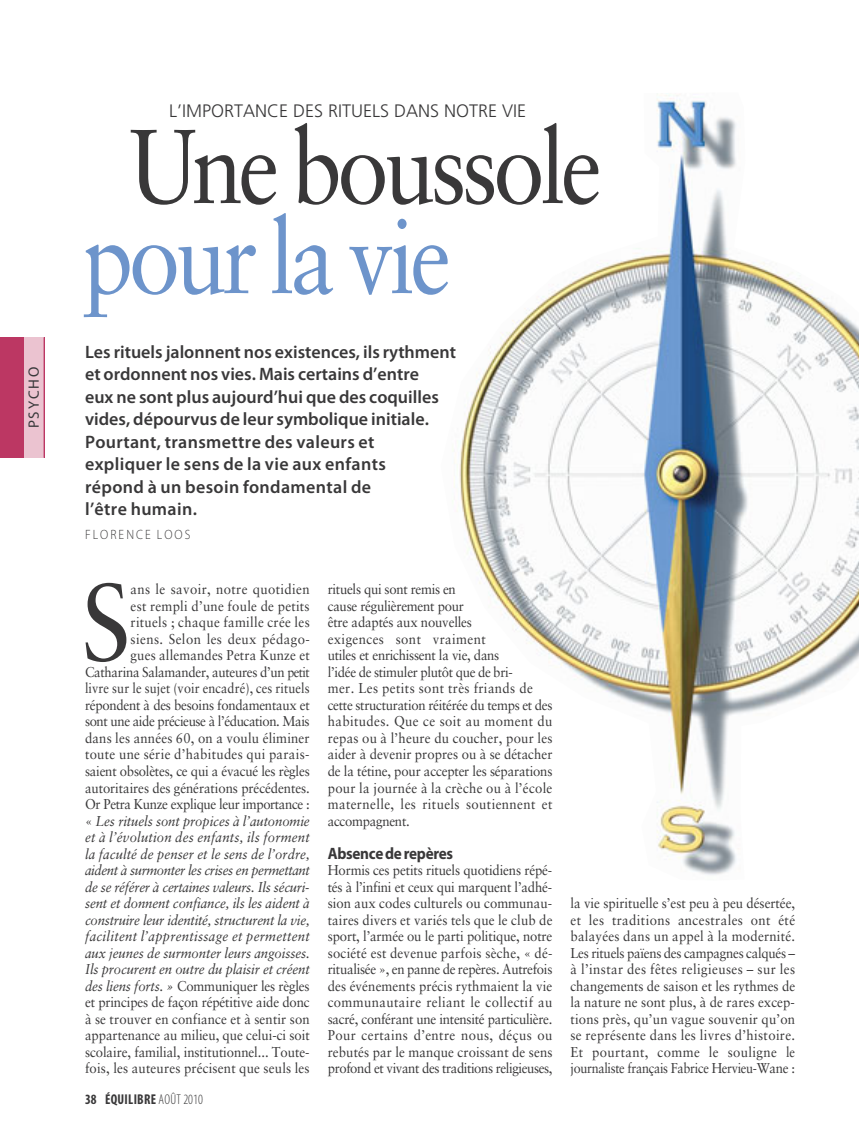
<style>
.page{position:relative;width:859px;height:1136px;background:#fff}
.page>*{position:absolute;margin:0;border:0;box-sizing:border-box;transform-origin:0 0}
.t1{font:108.75px "Sabon";color:#393839;scale:.92 1}
.t2{font:105px "Sabon";letter-spacing:-.05em;color:#393839;scale:.88 1}
.t3{font:105px "Sabon";letter-spacing:-.05em;color:#6d94cb;scale:.88 1}
.t4{font:600 18px/22.5px "Myriad Pro";color:#393839}
.t5{font:300 18px "Frutiger";color:#393839}
.t6{font:700 16.5px "Myriad Pro";letter-spacing:-.02em;color:#393839;scale:.92 1}
.t7{font:15px "Myriad Pro";letter-spacing:.12em;color:#38383a}
.t8{font:14.25px/16.5px "Sabon";letter-spacing:-.005em;color:#393839;text-align:justify;scale:.92 1}
.t9{font:700 condensed 14.25px "Myriad Pro";letter-spacing:.02em;color:#393839;scale:.95 1}
.t10{font:300 13.5px "Myriad Pro";letter-spacing:.17em;color:#393839;scale:.9 1}
.s1{font-style:italic}
.s2{font-weight:300}
</style>
<div class="page">
<div style="left:0;top:337px;width:44px;height:120px;background:#bc3763"></div>
<div style="left:25px;top:337px;width:19px;height:120px;background:#ebc3d0"></div>
<hr style="left:44px;top:337px;width:1px;height:120px;background:#bc3763">
<img style="left:452px;top:93px;width:407px;height:782px">
<p class="t7" style="left:28px;top:428px;width:63px;rotate:-90deg">PSYCHO</p>
<p class="t5" style="left:169px;top:103px;width:358px">L’IMPORTANCE DES RITUELS DANS NOTRE VIE</p>
<h2 class="t2" style="left:130px;top:123px;width:538px">Une boussole</h2>
<h2 class="t3" style="left:82px;top:213px;width:421px">pour la vie</h2>
<p class="t4" style="left:85px;top:340px;width:373px">Les rituels jalonnent nos existences, ils rythment et ordonnent nos vies. Mais certains d’entre<br>eux ne sont plus aujourd’hui que des coquilles vides, dépourvus de leur symbolique initiale.<br>Pourtant, transmettre des valeurs et expliquer le sens de la vie aux enfants<br>répond à un besoin fondamental de<br>l’être humain.</p>
<p class="t10" style="left:85px;top:526px;width:119px">FLORENCE LOOS</p>
<h1 class="t1" style="left:81px;top:577px;width:56px">S</h1>
<p class="t8" style="left:85px;top:582px;width:246px;text-align:right">ans le savoir, notre quotidien<br>est rempli d’une foule de petits<br>rituels ; chaque famille crée les<br>siens. Selon les deux pédago-<br>gues allemandes Petra Kunze et Catharina Salamander, auteures d’un petit livre sur le sujet (voir encadré), ces rituels répondent à des besoins fondamentaux et sont une aide précieuse à l’éducation. Mais dans les années 60, on a voulu éliminer toute une série d’habitudes qui parais - saient obsolètes, ce qui a évacué les règles autoritaires des générations précédentes.<br>Or Petra Kunze explique leur importance : « <span class="s1">Les rituels sont propices à l’autonomie et à l’évolution des enfants, ils forment la faculté de penser et le sens de l’ordre, aident à surmonter les crises en permettant de se référer à certaines valeurs. Ils sécuri&shy;sent et donnent confiance, ils les aident à construire leur identité, structurent la vie, facilitent l’apprentissage et permettent aux jeunes de surmonter leurs angoisses.<br>Ils procurent en outre du plaisir et créent des liens forts. »</span> Communiquer les règles et principes de façon répétitive aide donc à se trouver en confiance et à sentir son appartenance au milieu, que celui-ci soit scolaire, familial, institutionnel... Toute&shy;fois, les auteures précisent que seuls les</p>
<p class="t8" style="left:328px;top:582px;width:246px;text-align:left">rituels qui sont remis en<br>cause régulièrement pour<br>être adaptés aux nouvelles<br>exigences sont vraiment<br>utiles et enrichissent la vie, dans<br>l’idée de stimuler plutôt que de bri-<br>mer. Les petits sont très friands de cette structuration réitérée du temps et des habitudes. Que ce soit au moment du repas ou à l’heure du coucher, pour les aider à devenir propres ou à se détacher de la tétine, pour accepter les séparations pour la journée à la crèche ou à l’école maternelle, les rituels soutiennent et accompagnent.</p>
<p class="t6" style="left:328px;top:843px;width:138px">Absence de repères</p>
<p class="t8" style="left:328px;top:863px;width:246px">Hormis ces petits rituels quotidiens répé&shy;tés à l’infini et ceux qui marquent l’adhé&shy;sion aux codes culturels ou communau&shy;taires divers et variés tels que le club de sport, l’armée ou le parti politique, notre société est devenue parfois sèche, « dé&shy;ritualisée », en panne de repères. Autrefois des événements précis rythmaient la vie communautaire reliant le collectif au sacré, conférant une intensité particulière.<br>Pour certains d’entre nous, déçus ou rebutés par le manque croissant de sens profond et vivant des traditions religieuses,</p>
<p class="t9" style="left:85px;top:1090px;width:126px">38 ÉQUILIBRE <span class="s2">AOÛT 2010</span></p>
<p class="t8" style="left:570px;top:896px;width:246px">la vie spirituelle s’est peu à peu désertée, et les traditions ancestrales ont été balayées dans un appel à la modernité.<br>Les rituels païens des campagnes calqués – à l’instar des fêtes religieuses – sur les changements de saison et les rythmes de la nature ne sont plus, à de rares excep&shy;tions près, qu’un vague souvenir qu’on se représente dans les livres d’histoire.<br>Et pourtant, comme le souligne le jour naliste français Fabrice Hervieu-Wane :</p>
</div>
